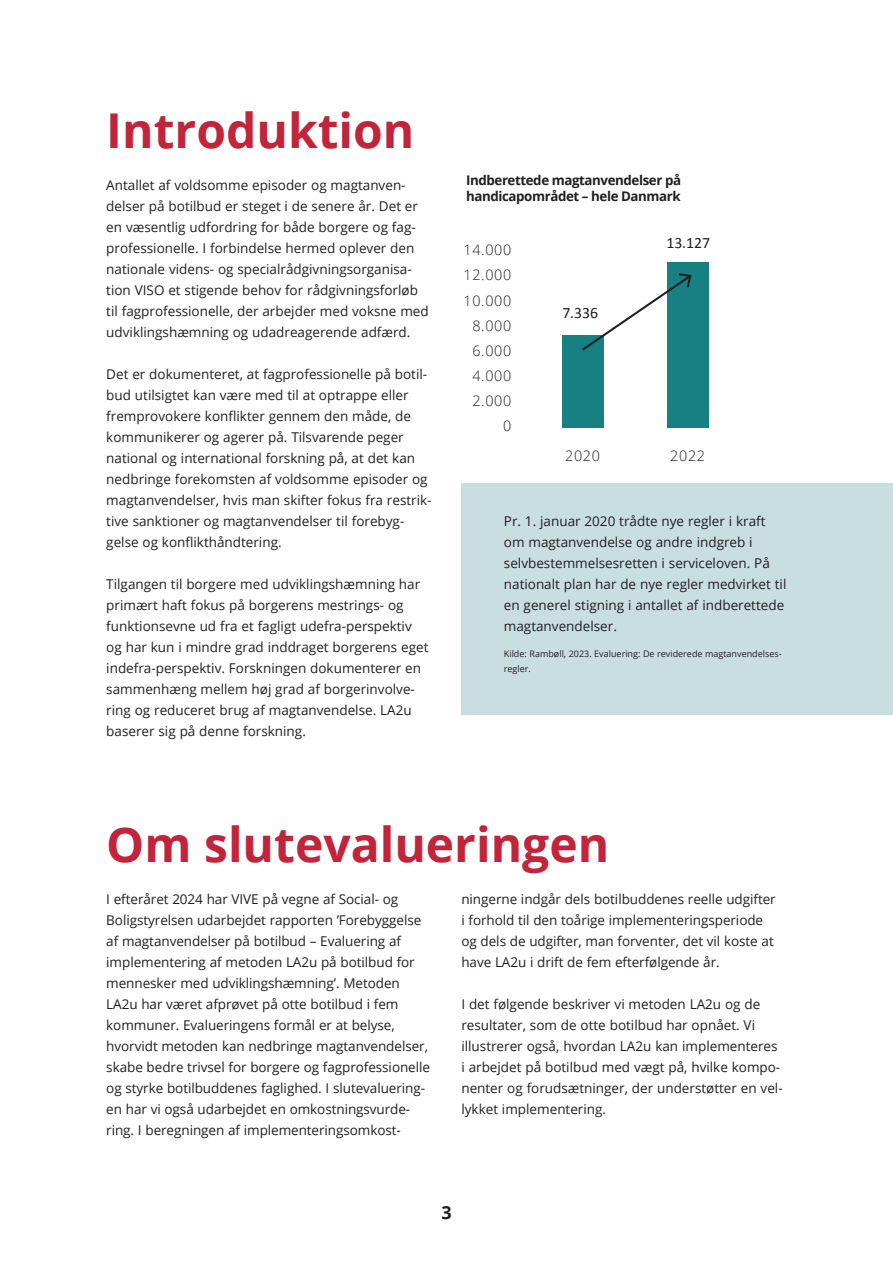
<style>
.page{position:relative;width:893px;height:1263px;background:#fff}
.page>*{position:absolute;margin:0;border:0;box-sizing:border-box;transform-origin:0 0}
.t1{font:700 48px "Open Sans";color:#c1243b}
.t2{font:700 18px "Open Sans";color:#231f20}
.t3{font:15.75px "Calibri";letter-spacing:-.005em;color:#231f20}
.t4{font:300 14.4px "Open Sans";letter-spacing:.05em;color:#231f20}
.t5{font:13.5px/21px "Open Sans";color:#231f20}
.t6{font:700 13.35px/15.9px "Open Sans";letter-spacing:-.03em;color:#231f20}
.t7{font:9px/15px "Open Sans";color:#231f20}
</style>
<div class="page">
<div style="left:461px;top:484px;width:432px;height:231px;background:#c8dee1"></div>
<div style="left:667px;top:263px;width:42px;height:165px;background:#168082"></div>
<div style="left:562px;top:335px;width:42px;height:93px;background:#168082"></div>
<svg style="left:582px;top:273px;width:110px;height:78px"></svg>
<h1 class="t1" style="left:106px;top:96px;width:310px">Introduktion</h1>
<p class="t5" style="left:106px;top:174px;width:324px">Antallet af voldsomme episoder og magtanven&shy;delser på botilbud er steget i de senere år. Det er en væsentlig udfordring for både borgere og fag&shy;professionelle. I forbindelse hermed oplever den nationale videns- og specialrådgivningsorganisa&shy;tion VISO et stigende behov for rådgivningsforløb til fagprofessionelle, der arbejder med voksne med udviklingshæmning og udadreagerende adfærd.</p>
<p class="t5" style="left:106px;top:363px;width:327px">Det er dokumenteret, at fagprofessionelle på botil&shy;bud utilsigtet kan være med til at optrappe eller fremprovokere konflikter gennem den måde, de kommunikerer og agerer på. Tilsvarende peger national og international forskning på, at det kan nedbringe forekomsten af voldsomme episoder og magtanvendelser, hvis man skifter fokus fra restrik&shy;tive sanktioner og magtanvendelser til forebyg&shy;gelse og konflikthåndtering.</p>
<p class="t5" style="left:106px;top:573px;width:324px">Tilgangen til borgere med udviklingshæmning har primært haft fokus på borgerens mestrings- og funktionsevne ud fra et fagligt udefra-perspektiv og har kun i mindre grad inddraget borgerens eget indefra-perspektiv. Forskningen dokumenterer en sammenhæng mellem høj grad af borgerinvolve&shy;ring og reduceret brug af magtanvendelse. LA2u baserer sig på denne forskning.</p>
<p class="t6" style="left:466px;top:172px;width:216px">Indberettede magtanvendelser på handicapområdet – hele Danmark</p>
<p class="t4" style="left:463px;top:240px;width:49px">14.000</p>
<p class="t4" style="left:463px;top:265px;width:49px">12.000</p>
<p class="t4" style="left:463px;top:290px;width:49px">10.000</p>
<p class="t4" style="left:472px;top:316px;width:41px">8.000</p>
<p class="t4" style="left:472px;top:341px;width:41px">6.000</p>
<p class="t4" style="left:472px;top:366px;width:41px">4.000</p>
<p class="t4" style="left:472px;top:391px;width:41px">2.000</p>
<p class="t4" style="left:503px;top:416px;width:10px">0</p>
<p class="t3" style="left:562px;top:303px;width:37px">7.336</p>
<p class="t3" style="left:666px;top:233px;width:45px">13.127</p>
<p class="t4" style="left:565px;top:446px;width:36px">2020</p>
<p class="t4" style="left:670px;top:446px;width:36px">2022</p>
<p class="t5" style="left:504px;top:510px;width:284px">Pr. 1. januar 2020 trådte nye regler i kraft om magtanvendelse og andre indgreb i selvbestemmelsesretten i serviceloven. På nationalt plan har de nye regler medvirket til en generel stigning i antallet af indberettede magtanvendelser.</p>
<p class="t7" style="left:504px;top:646px;width:279px">Kilde: Rambøll, 2023. Evaluering: De reviderede magtanvendelses&shy;regler.</p>
<h1 class="t1" style="left:106px;top:810px;width:504px">Om slutevalueringen</h1>
<p class="t5" style="left:106px;top:888px;width:325px">I efteråret 2024 har VIVE på vegne af Social- og Boligstyrelsen udarbejdet rapporten ’Forebyggelse af magtanvendelser på botilbud – Evaluering af implementering af metoden LA2u på botilbud for mennesker med udviklingshæmning’. Metoden LA2u har været afprøvet på otte botilbud i fem kommuner. Evalueringens formål er at belyse, hvorvidt metoden kan nedbringe magtanvendelser, skabe bedre trivsel for borgere og fagprofessionelle og styrke botilbuddenes faglighed. I slutevaluering&shy;en har vi også udarbejdet en omkostningsvurde&shy;ring. I beregningen af implementeringsomkost-</p>
<p class="t5" style="left:461px;top:888px;width:316px">ningerne indgår dels botilbuddenes reelle udgifter i forhold til den toårige implementeringsperiode og dels de udgifter, man forventer, det vil koste at have LA2u i drift de fem efterfølgende år.</p>
<p class="t5" style="left:461px;top:993px;width:323px">I det følgende beskriver vi metoden LA2u og de resultater, som de otte botilbud har opnået. Vi illustrerer også, hvordan LA2u kan implementeres i arbejdet på botilbud med vægt på, hvilke kompo&shy;nenter og forudsætninger, der understøtter en vel&shy;lykket implementering.</p>
<h2 class="t2" style="left:441px;top:1199px;width:12px">3</h2>
</div>
